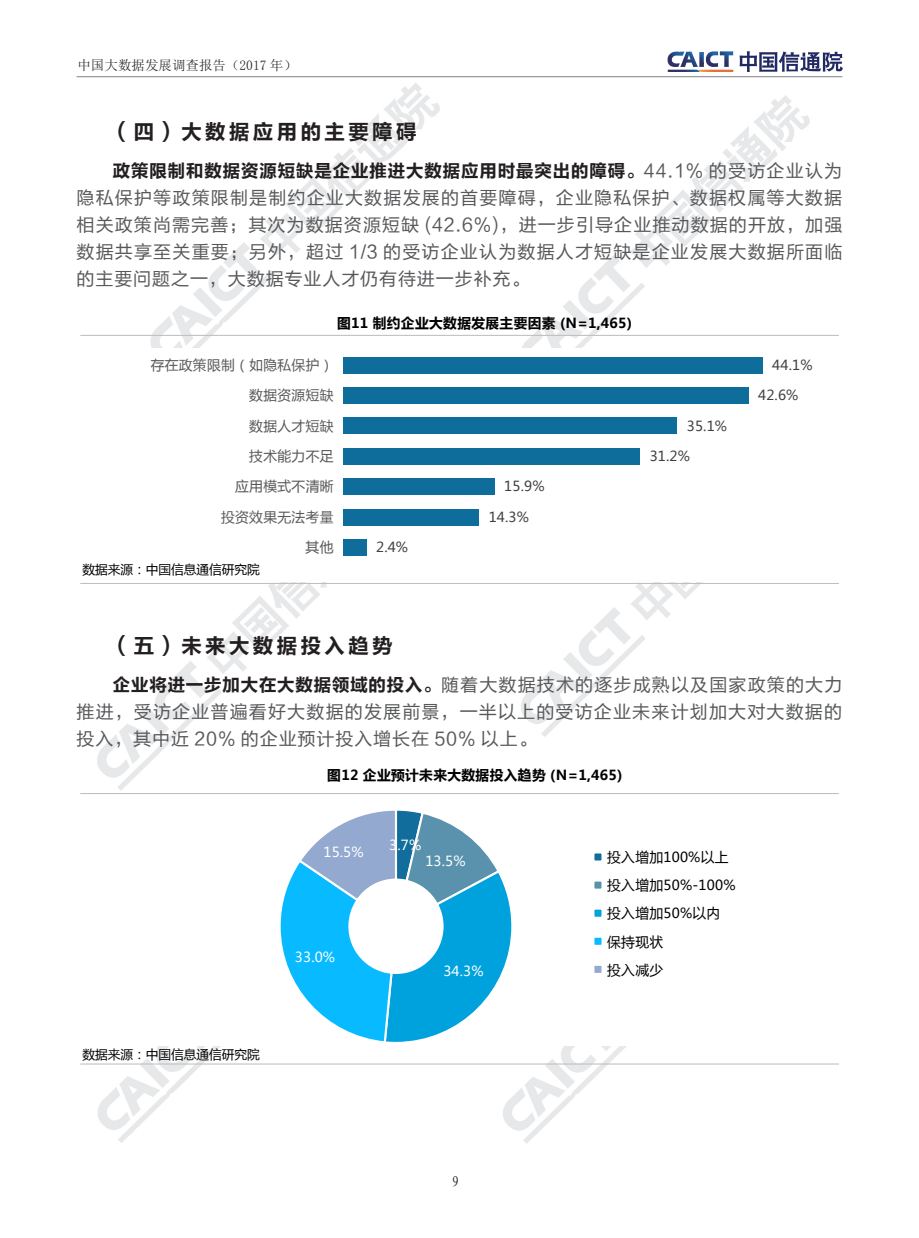
<style>
.page{position:relative;width:919px;height:1238px;background:#fff}
.page>*{position:absolute;margin:0;border:0;box-sizing:border-box;transform-origin:0 0}
.正文文字{font:21px "FZLTCHJW GB1 0";letter-spacing:.135em;color:#231f20}
.t1{font:18px/27px "FZLTHJW GB1 0";letter-spacing:.065em;color:#57585a;text-align:justify}
.t2{font:15px "RS Cu Hei";color:#231f20}
.t3{font:700 13.8px "Microsoft Ya Hei";letter-spacing:.025em;color:#000}
.t4{font:13.8px "Microsoft Ya Hei";letter-spacing:.025em;color:#595959}
.t5{font:13.8px/28px "Microsoft Ya Hei";letter-spacing:.025em;color:#000}
.t6{font:13.8px "Microsoft Ya Hei";letter-spacing:.015em;color:#404040}
.t7{font:13.8px "Microsoft Ya Hei";letter-spacing:.015em;color:#fff}
.t8{font:13.5px "Sim Sun";color:#231f20}
.t9{font:12.75px "Microsoft Ya Hei";color:#000}
.s1{font-family:"FZLTCHJW GB1 0";color:#231f20}
</style>
<div class="page">
<img style="left:76px;top:51px;width:767px;height:1093px">
<svg style="left:667px;top:51px;width:66px;height:21px"></svg>
<svg style="left:739px;top:51px;width:103px;height:21px"></svg>
<hr style="left:77px;top:76px;width:765px;height:1px;background:#808285">
<hr style="left:80px;top:1063px;width:758px;height:1px;background:#bfbfbf">
<hr style="left:80px;top:793px;width:758px;height:1px;background:#bfbfbf">
<div style="left:82px;top:804px;width:749px;height:241px;background:#fff"></div>
<svg style="left:280px;top:810px;width:232px;height:232px"></svg>
<div style="left:593px;top:852px;width:9px;height:9px;background:#106d9c"></div>
<div style="left:592px;top:851px;width:11px;height:11px;border:2px solid #fff"></div>
<div style="left:593px;top:880px;width:9px;height:9px;background:#5a92ad"></div>
<div style="left:592px;top:879px;width:11px;height:11px;border:2px solid #fff"></div>
<div style="left:593px;top:908px;width:9px;height:9px;background:#00a2de"></div>
<div style="left:592px;top:907px;width:11px;height:11px;border:2px solid #fff"></div>
<div style="left:593px;top:936px;width:9px;height:9px;background:#08baff"></div>
<div style="left:592px;top:935px;width:11px;height:11px;border:2px solid #fff"></div>
<div style="left:593px;top:964px;width:9px;height:9px;background:#93a9cf"></div>
<div style="left:592px;top:963px;width:11px;height:11px;border:2px solid #fff"></div>
<div style="left:97px;top:347px;width:740px;height:234px;background:#fff"></div>
<div style="left:343px;top:539px;width:23px;height:17px;background:#0f6d9c"></div>
<div style="left:343px;top:508px;width:136px;height:17px;background:#0f6d9c"></div>
<div style="left:343px;top:478px;width:151px;height:17px;background:#0f6d9c"></div>
<div style="left:343px;top:448px;width:296px;height:16px;background:#0f6d9c"></div>
<div style="left:343px;top:417px;width:334px;height:17px;background:#0f6d9c"></div>
<div style="left:343px;top:387px;width:405px;height:17px;background:#0f6d9c"></div>
<div style="left:343px;top:356px;width:419px;height:17px;background:#0f6d9c"></div>
<hr style="left:80px;top:583px;width:758px;height:1px;background:#bfbfbf">
<hr style="left:80px;top:335px;width:758px;height:1px;background:#bfbfbf">
<p class="t8" style="left:77px;top:58px;width:221px">中国大数据发展调查报告（2017 年）</p>
<p class="正文文字" style="left:109px;top:120px;width:309px">（四）大数据应用的主要障碍</p>
<p class="t1" style="left:77px;top:157px;width:767px;text-indent:36px"><span class="s1">政策限制和数据资源短缺是企业推进大数据应用时最突出的障碍。</span>44.1% 的受访企业认为隐私保护等政策限制是制约企业大数据发展的首要障碍，企业隐私保护、数据权属等大数据相关政策尚需完善；其次为数据资源短缺 (42.6%)，进一步引导企业推动数据的开放，加强数据共享至关重要；另外，超过 1/3 的受访企业认为数据人才短缺是企业发展大数据所面临的主要问题之一，大数据专业人才仍有待进一步补充。</p>
<p class="t3" style="left:337px;top:313px;width:296px">图11 制约企业大数据发展主要因素 (N=1,465)</p>
<p class="t4" style="left:151px;top:355px;width:184px">存在政策限制（如隐私保护）</p>
<p class="t4" style="left:249px;top:386px;width:86px">数据资源短缺</p>
<p class="t4" style="left:249px;top:416px;width:86px">数据人才短缺</p>
<p class="t4" style="left:249px;top:446px;width:86px">技术能力不足</p>
<p class="t4" style="left:235px;top:477px;width:100px">应用模式不清晰</p>
<p class="t4" style="left:221px;top:507px;width:114px">投资效果无法考量</p>
<p class="t9" style="left:82px;top:561px;width:179px">数据来源：中国信息通信研究院</p>
<p class="t4" style="left:305px;top:538px;width:29px">其他</p>
<p class="t6" style="left:376px;top:538px;width:34px">2.4%</p>
<p class="t6" style="left:504px;top:477px;width:42px">15.9%</p>
<p class="t6" style="left:488px;top:507px;width:42px">14.3%</p>
<p class="t6" style="left:686px;top:416px;width:42px">35.1%</p>
<p class="t6" style="left:649px;top:446px;width:42px">31.2%</p>
<p class="t6" style="left:772px;top:355px;width:42px">44.1%</p>
<p class="t6" style="left:758px;top:386px;width:42px">42.6%</p>
<p class="正文文字" style="left:109px;top:634px;width:285px">（五）未来大数据投入趋势</p>
<p class="t1" style="left:77px;top:671px;width:767px;text-indent:36px"><span class="s1">企业将进一步加大在大数据领域的投入。</span>随着大数据技术的逐步成熟以及国家政策的大力推进，受访企业普遍看好大数据的发展前景，一半以上的受访企业未来计划加大对大数据的投入，其中近 20% 的企业预计投入增长在 50% 以上。</p>
<p class="t3" style="left:327px;top:765px;width:296px">图12 企业预计未来大数据投入趋势 (N=1,465)</p>
<p class="t9" style="left:82px;top:1045px;width:179px">数据来源：中国信息通信研究院</p>
<p class="t7" style="left:389px;top:835px;width:34px">3.7%</p>
<p class="t7" style="left:323px;top:842px;width:42px">15.5%</p>
<p class="t5" style="left:607px;top:842px;width:130px">投入增加100%以上投入增加50%-100%投入增加50%以内保持现状<br>投入减少</p>
<p class="t7" style="left:425px;top:852px;width:42px">13.5%</p>
<p class="t7" style="left:295px;top:947px;width:42px">33.0%</p>
<p class="t7" style="left:443px;top:961px;width:42px">34.3%</p>
<p class="t2" style="left:451px;top:1174px;width:9px">9</p>
</div>
